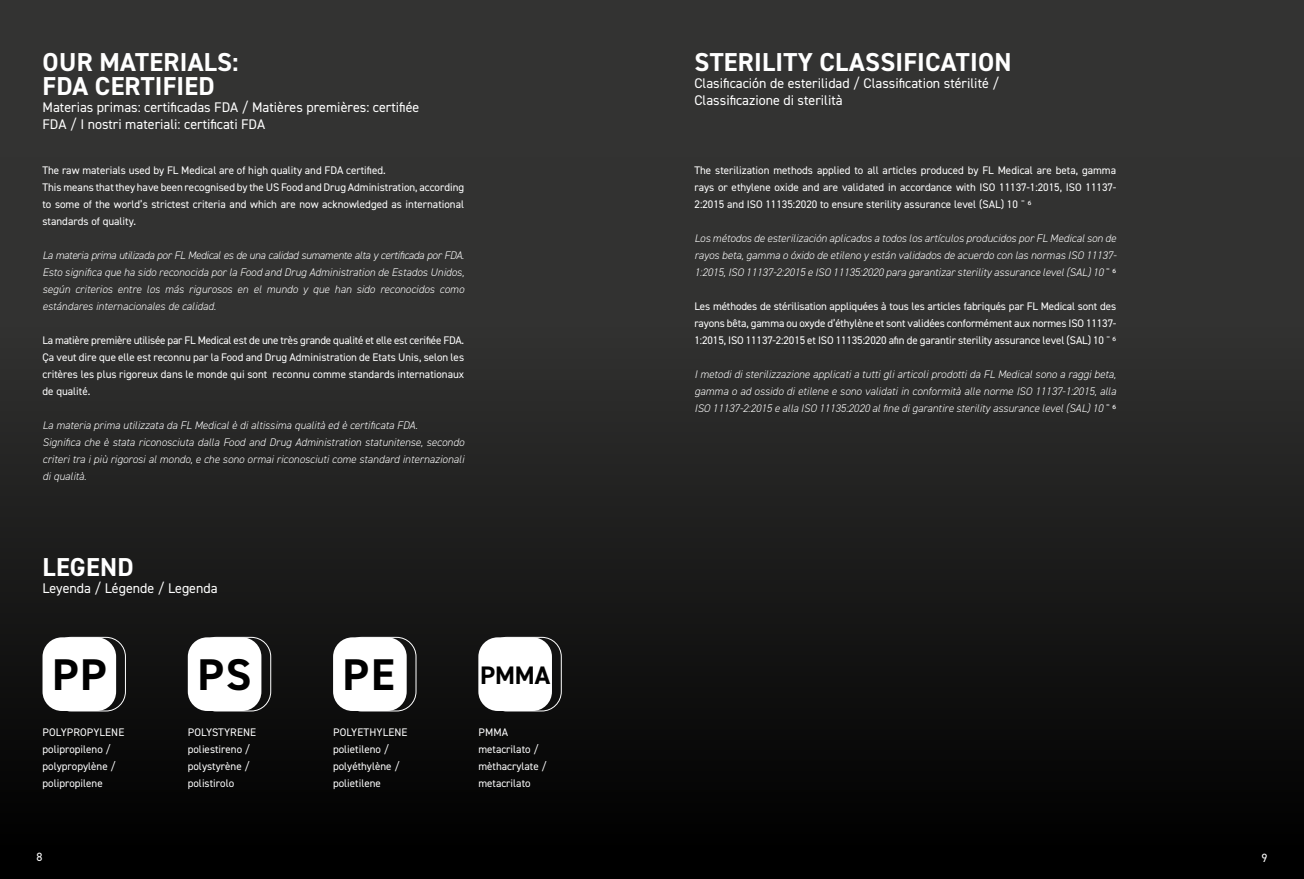
<style>
.page{position:relative;width:1304px;height:879px;background:#333332}
.page>*{position:absolute;margin:0;border:0;box-sizing:border-box;transform-origin:0 0}
.t1{font:700 44.5px "DIN2014";color:#000}
.t2{font:700 26px/24px "DIN2014";letter-spacing:.01em;color:#fff}
.t3{font:700 25.4px "DIN2014";color:#000}
.t4{font:14px/17px "DIN2014";color:#fff}
.t5{font:12px "DIN2014";color:#fff}
.t6{font:11px/17px "DIN2014";color:#fff}
.t7{font:italic 300 11px/17px "DIN2014";color:#fff;text-align:justify}
.s1{font-family:"Myriad Pro"}
.s2{font-weight:400;font-style:normal}
.s3{font-family:"Myriad Pro";font-weight:400;font-style:normal}
</style>
<div class="page">
<div style="left:0;top:157px;width:1304px;height:722px;background:linear-gradient(to bottom,#3b3b3a,#010101)"></div>
<div style="left:43px;top:637px;width:73px;height:74px;background:#fff;border-radius:19px"></div>
<div style="left:51px;top:637px;width:75px;height:74px;border:1px solid #fff;border-radius:19px"></div>
<div style="left:188px;top:637px;width:73px;height:74px;background:#fff;border-radius:19px"></div>
<div style="left:197px;top:637px;width:74px;height:74px;border:1px solid #fff;border-radius:19px"></div>
<div style="left:333px;top:637px;width:74px;height:74px;background:#fff;border-radius:19px"></div>
<div style="left:342px;top:637px;width:74px;height:74px;border:1px solid #fff;border-radius:19px"></div>
<div style="left:478px;top:637px;width:74px;height:74px;background:#fff;border-radius:19px"></div>
<div style="left:487px;top:637px;width:75px;height:74px;border:1px solid #fff;border-radius:19px"></div>
<h2 class="t2" style="left:43px;top:50px;width:197px">OUR MATERIALS:<br>FDA CERTIFIED</h2>
<p class="t4" style="left:43px;top:99px;width:378px">Materias primas: certificadas FDA / Matières premières: certifiée<br>FDA / I nostri materiali: certificati FDA</p>
<p class="t6" style="left:43px;top:161px;width:423px">The raw materials used by FL Medical are of high quality and FDA certified.<br>This means that they have been recognised by the US Food and Drug Administration, according to some of the world’s strictest criteria and which are now acknowledged as international standards of quality.</p>
<p class="t7" style="left:43px;top:246px;width:423px">La materia prima utilizada por FL Medical es de una calidad sumamente alta y certificada por FDA.<br>Esto significa que ha sido reconocida por la Food and Drug Administration de Estados Unidos, según criterios entre los más rigurosos en el mundo y que han sido reconocidos como estándares internacionales de calidad.</p>
<p class="t6" style="left:43px;top:331px;width:423px;text-align:justify">La matière première utilisée par FL Medical est de une très grande qualité et elle est cerifiée FDA.<br>Ça veut dire que elle est reconnu par la Food and Drug Administration de Etats Unis, selon les critères les plus rigoreux dans le monde qui sont reconnu comme standards internationaux de qualité.</p>
<p class="t7" style="left:43px;top:416px;width:423px;text-align:left">La materia prima utilizzata da FL Medical è di altissima qualità ed è certificata FDA.<br>Significa che è stata riconosciuta dalla Food and Drug Administration statunitense, secondo criteri tra i più rigorosi al mondo, e che sono ormai riconosciuti come standard internazionali di qualità.</p>
<h2 class="t2" style="left:43px;top:554px;width:93px">LEGEND</h2>
<p class="t4" style="left:43px;top:579px;width:177px">Leyenda / Légende / Legenda</p>
<h1 class="t1" style="left:52px;top:644px;width:56px">PP</h1>
<h1 class="t1" style="left:197px;top:644px;width:56px">PS</h1>
<h1 class="t1" style="left:343px;top:644px;width:53px">PE</h1>
<h3 class="t3" style="left:480px;top:658px;width:72px">PMMA</h3>
<p class="t6" style="left:43px;top:723px;width:83px">POLYPROPYLENE polipropileno / polypropylène / polipropilene</p>
<p class="t6" style="left:188px;top:723px;width:70px">POLYSTYRENE poliestireno / polystyrène / polistirolo</p>
<p class="t6" style="left:333px;top:723px;width:76px">POLYETHYLENE polietileno / polyéthylène / polietilene</p>
<p class="t6" style="left:478px;top:723px;width:70px">PMMA metacrilato / mèthacrylate / metacrilato</p>
<h2 class="t2" style="left:695px;top:50px;width:318px">STERILITY CLASSIFICATION</h2>
<p class="t4" style="left:694px;top:75px;width:306px">Clasificación de esterilidad / Classification stérilité /<br>Classificazione di sterilità</p>
<p class="t6" style="left:694px;top:161px;width:423px;text-align:justify">The sterilization methods applied to all articles produced by FL Medical are beta, gamma rays or ethylene oxide and are validated in accordance with ISO 11137-1:2015, ISO 11137- 2:2015 and ISO 11135:2020 to ensure sterility assurance level (SAL) 10 ¯ <span class="s1">6</span></p>
<p class="t7" style="left:694px;top:229px;width:423px">Los métodos de esterilización aplicados a todos los artículos producidos por FL Medical son de rayos beta, gamma o óxido de etileno y están validados de acuerdo con las normas ISO 11137- 1:2015, ISO 11137-2:2015 e ISO 11135:2020 para garantizar sterility assurance level (SAL) 10 <span class="s2">¯</span> <span class="s3">6</span></p>
<p class="t6" style="left:694px;top:297px;width:423px;text-align:justify">Les méthodes de stérilisation appliquées à tous les articles fabriqués par FL Medical sont des rayons bêta, gamma ou oxyde d’éthylène et sont validées conformément aux normes ISO 11137- 1:2015, ISO 11137-2:2015 et ISO 11135:2020 afin de garantir sterility assurance level (SAL) 10 ¯ <span class="s1">6</span></p>
<p class="t7" style="left:694px;top:365px;width:423px">I metodi di sterilizzazione applicati a tutti gli articoli prodotti da FL Medical sono a raggi beta, gamma o ad ossido di etilene e sono validati in conformità alle norme ISO 11137-1:2015, alla ISO 11137-2:2015 e alla ISO 11135:2020 al fine di garantire sterility assurance level (SAL) 10 <span class="s2">¯</span> <span class="s3">6</span></p>
<p class="t5" style="left:37px;top:849px;width:7px">8</p>
<p class="t5" style="left:1261px;top:850px;width:7px">9</p>
</div>
